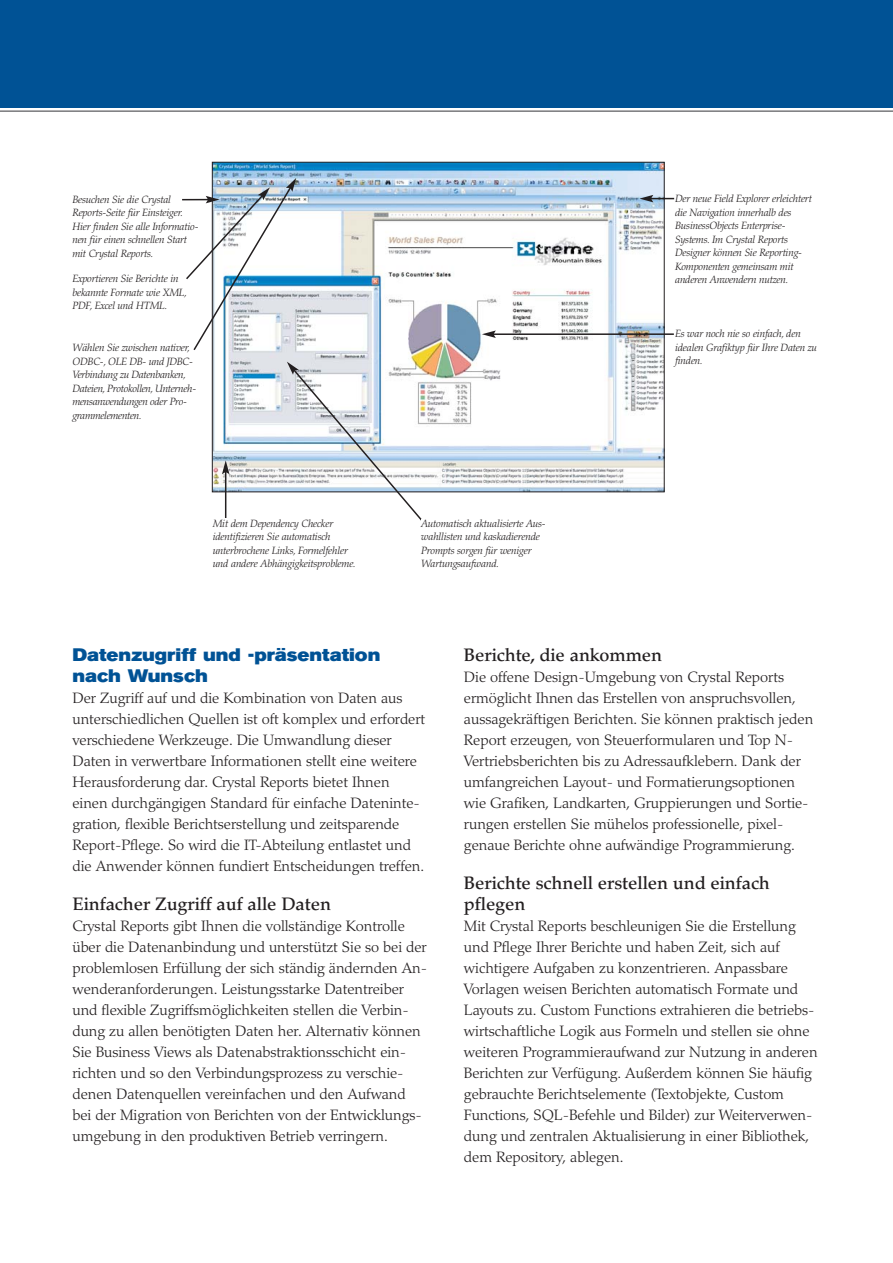
<style>
.page{position:relative;width:893px;height:1263px;background:#fff}
.page>*{position:absolute;margin:0;border:0;box-sizing:border-box;transform-origin:0 0}
.t1{font:500 18px/21px "Palatino";letter-spacing:-.005em;color:#231f20}
.t2{font:18px/21px "Akzidenz Grotesk BE Super";color:#005295;scale:1.1 1}
.t3{font:300 15px/21px "Palatino";letter-spacing:-.005em;color:#231f20}
.t4{font:italic 300 10.5px/13.5px "Palatino";letter-spacing:-.015em;color:#231f20}
</style>
<div class="page">
<div style="left:0;top:0;width:893px;height:108px;background:#005295"></div>
<img style="left:214px;top:164px;width:449px;height:326px">
<hr style="left:0;top:110px;width:893px;height:2px;background:#77787b">
<svg style="left:639px;top:195px;width:35px;height:7px"></svg>
<svg style="left:287px;top:362px;width:139px;height:159px"></svg>
<hr style="left:225px;top:472px;width:1px;height:47px;background:#231f20">
<svg style="left:222px;top:460px;width:7px;height:14px"></svg>
<div style="left:213px;top:519px;width:153px;height:57px;background:#fff"></div>
<div style="left:421px;top:519px;width:131px;height:57px;background:#fff"></div>
<hr style="left:493px;top:333px;width:181px;height:2px;background:#231f20">
<svg style="left:482px;top:330px;width:14px;height:8px"></svg>
<svg style="left:182px;top:178px;width:114px;height:174px"></svg>
<p class="t4" style="left:72px;top:194px;width:128px">Besuchen Sie die Crystal<br>Reports-Seite für Einsteiger.<br>Hier finden Sie alle Informatio&shy;nen für einen schnellen Start mit Crystal Reports.</p>
<p class="t4" style="left:675px;top:193px;width:138px">Der neue Field Explorer erleichtert die Navigation innerhalb des<br>BusinessObjects Enterprise-<br>Systems. Im Crystal Reports<br>Designer können Sie Reporting-<br>Komponenten gemeinsam mit</p>
<p class="t4" style="left:72px;top:273px;width:108px">Exportieren Sie Berichte in</p>
<p class="t4" style="left:675px;top:274px;width:115px">anderen Anwendern nutzen.</p>
<p class="t4" style="left:72px;top:287px;width:116px">bekannte Formate wie XML,<br>PDF, Excel und HTML.</p>
<p class="t4" style="left:675px;top:328px;width:143px">Es war noch nie so einfach, den idealen Grafiktyp für Ihre Daten zu finden.</p>
<p class="t4" style="left:72px;top:342px;width:125px">Wählen Sie zwischen nativer,<br>ODBC-, OLE DB- und JDBC-<br>Verbindung zu Datenbanken,<br>Dateien, Protokollen, Unterneh&shy;mensanwendungen oder Pro&shy;grammelementen.</p>
<p class="t4" style="left:213px;top:517px;width:145px">Mit dem Dependency Checker identifizieren Sie automatisch unterbrochene Links, Formelfehler und andere Abhängigkeitsprobleme.</p>
<p class="t4" style="left:421px;top:517px;width:126px">Automatisch aktualisierte Aus&shy;wahllisten und kaskadierende<br>Prompts sorgen für weniger<br>Wartungsaufwand.</p>
<p class="t2" style="left:72px;top:645px;width:282px">Datenzugriff und -präsentation nach Wunsch</p>
<p class="t3" style="left:72px;top:689px;width:354px">Der Zugriff auf und die Kombination von Daten aus unterschiedlichen Quellen ist oft komplex und erfordert verschiedene Werkzeuge. Die Umwandlung dieser Daten in verwertbare Informationen stellt eine weitere Herausforderung dar. Crystal Reports bietet Ihnen einen durchgängigen Standard für einfache Dateninte&shy;gration, flexible Berichtserstellung und zeitsparende Report-Pflege. So wird die IT-Abteilung entlastet und die Anwender können fundiert Entscheidungen treffen.</p>
<p class="t1" style="left:72px;top:895px;width:260px">Einfacher Zugriff auf alle Daten</p>
<p class="t3" style="left:72px;top:917px;width:356px">Crystal Reports gibt Ihnen die vollständige Kontrolle über die Datenanbindung und unterstützt Sie so bei der problemlosen Erfüllung der sich ständig ändernden An&shy;wenderanforderungen. Leistungsstarke Datentreiber und flexible Zugriffsmöglichkeiten stellen die Verbin&shy;dung zu allen benötigten Daten her. Alternativ können Sie Business Views als Datenabstraktionsschicht ein&shy;richten und so den Verbindungsprozess zu verschie&shy;denen Datenquellen vereinfachen und den Aufwand bei der Migration von Berichten von der Entwicklungs&shy;umgebung in den produktiven Betrieb verringern.</p>
<p class="t1" style="left:464px;top:646px;width:200px">Berichte, die ankommen</p>
<p class="t3" style="left:464px;top:668px;width:351px">Die offene Design-Umgebung von Crystal Reports ermöglicht Ihnen das Erstellen von anspruchsvollen, aussagekräftigen Berichten. Sie können praktisch jeden Report erzeugen, von Steuerformularen und Top N-Vertriebsberichten bis zu Adressaufklebern. Dank der umfangreichen Layout- und Formatierungsoptionen wie Grafiken, Landkarten, Gruppierungen und Sortie&shy;rungen erstellen Sie mühelos professionelle, pixel&shy;genaue Berichte ohne aufwändige Programmierung.</p>
<p class="t1" style="left:464px;top:874px;width:307px">Berichte schnell erstellen und einfach pflegen</p>
<p class="t3" style="left:464px;top:917px;width:355px">Mit Crystal Reports beschleunigen Sie die Erstellung und Pflege Ihrer Berichte und haben Zeit, sich auf wichtigere Aufgaben zu konzentrieren. Anpassbare Vorlagen weisen Berichten automatisch Formate und Layouts zu. Custom Functions extrahieren die betriebs&shy;wirtschaftliche Logik aus Formeln und stellen sie ohne weiteren Programmieraufwand zur Nutzung in anderen Berichten zur Verfügung. Außerdem können Sie häufig gebrauchte Berichtselemente (Textobjekte, Custom Functions, SQL-Befehle und Bilder) zur Weiterverwen&shy;dung und zentralen Aktualisierung in einer Bibliothek, dem Repository, ablegen.</p>
</div>
